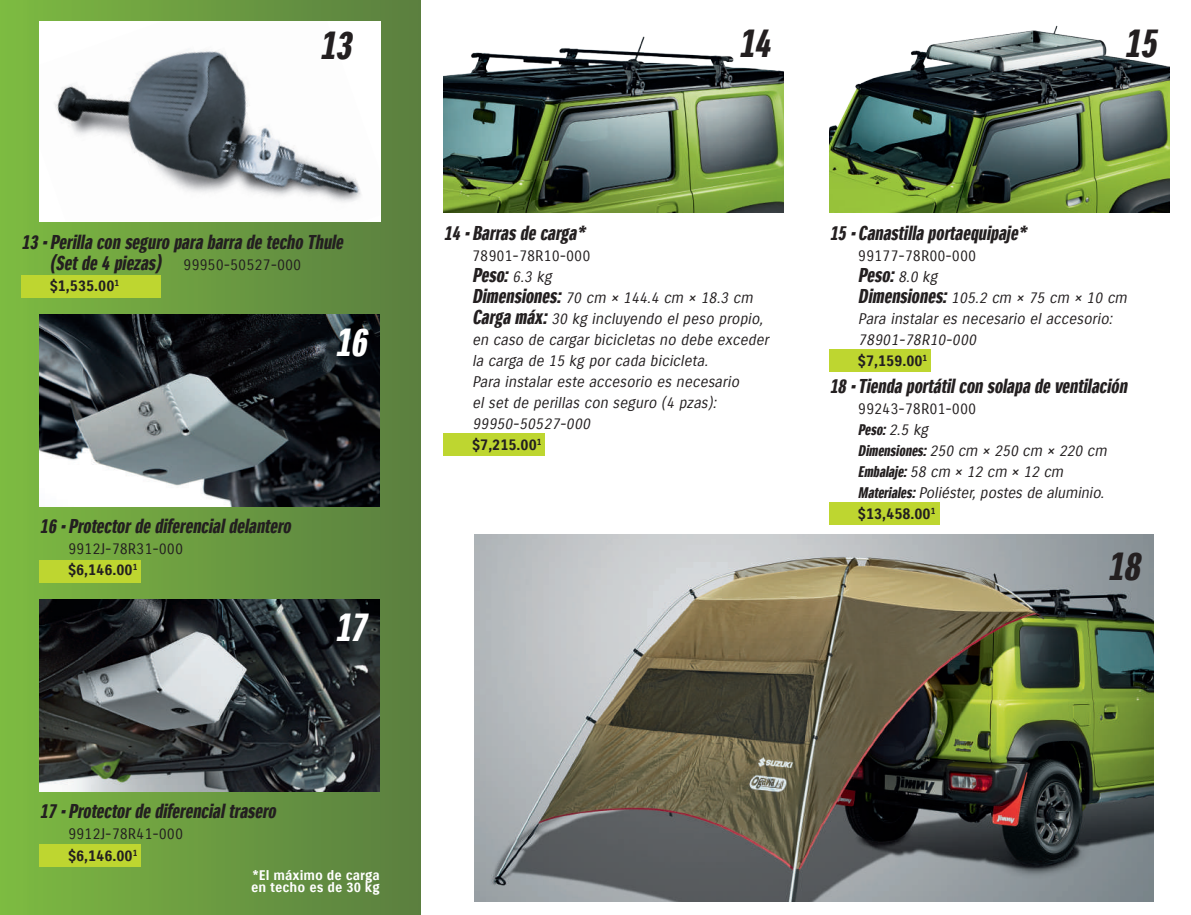
<style>
.page{position:relative;width:1191px;height:915px;background:#fff}
.page>*{position:absolute;margin:0;border:0;box-sizing:border-box;transform-origin:0 0}
.t1{font:italic 39px "Suzuki PRO Headline";color:#231f20}
.t2{font:italic 39px "Suzuki PRO Headline";color:#fff}
.t3{font:italic 19.5px "Suzuki PRO Headline";color:#231f20}
.t4{font:italic 15px/21px "Suzuki PRO Regular";color:#231f20}
.t5{font:15px "Suzuki PRO Regular";color:#231f20}
.t6{font:15px "Suzuki PRO Bold";color:#231f20}
.t7{font:italic 15px "Suzuki PRO Headline";color:#231f20}
.t8{font:13.5px/12px "Suzuki PRO Bold";color:#fff}
.s1{font-family:"Suzuki PRO Headline";font-style:italic;font-size:19.5px}
.s2{font-family:"Suzuki PRO Regular";font-size:15px}
.s3{font-family:"Suzuki PRO Headline";font-size:19.5px}
.s4{font-family:"Suzuki PRO Regular"}
.s5{font-family:"Suzuki PRO Headline"}
</style>
<div class="page">
<div style="left:0;top:0;width:421px;height:914px;background:linear-gradient(to right,#7fbb42,#5a7e40)"></div>
<div style="left:443px;top:433px;width:102px;height:22px;background:#bed630"></div>
<div style="left:829px;top:349px;width:101px;height:22px;background:#bed630"></div>
<div style="left:829px;top:502px;width:111px;height:23px;background:#bed630"></div>
<img style="left:474px;top:534px;width:679px;height:367px">
<img style="left:443px;top:36px;width:341px;height:177px">
<img style="left:829px;top:25px;width:340px;height:188px">
<div style="left:40px;top:559px;width:101px;height:23px;background:#bed630"></div>
<img style="left:40px;top:314px;width:340px;height:192px">
<div style="left:40px;top:843px;width:101px;height:23px;background:#bed630"></div>
<img style="left:40px;top:599px;width:340px;height:192px">
<img style="left:39px;top:21px;width:341px;height:200px">
<div style="left:21px;top:275px;width:139px;height:22px;background:#bed630"></div>
<h1 class="t1" style="left:319px;top:21px;width:42px">13</h1>
<h1 class="t1" style="left:738px;top:20px;width:42px">14</h1>
<h1 class="t1" style="left:1123px;top:20px;width:43px">15</h1>
<h2 class="t3" style="left:21px;top:230px;width:327px">13 • Perillacon seguro parabarradetecho Thule</h2>
<p class="t5" style="left:50px;top:256px;width:253px"><span class="s1">(Setde4 piezas)</span> 99950-50527-000</p>
<p class="t6" style="left:50px;top:277px;width:71px">$1,535.00<sup>1</sup></p>
<h1 class="t2" style="left:334px;top:319px;width:42px">16</h1>
<h2 class="t3" style="left:40px;top:514px;width:257px">16 • Protectordediferencialdelantero</h2>
<p class="t5" style="left:68px;top:539px;width:117px">9912J-78R31-000</p>
<p class="t6" style="left:68px;top:560px;width:71px">$6,146.00<sup>1</sup></p>
<h1 class="t2" style="left:334px;top:603px;width:42px">17</h1>
<h2 class="t3" style="left:40px;top:799px;width:242px">17 • Protectordediferencialtrasero</h2>
<p class="t5" style="left:68px;top:824px;width:117px">9912J-78R41-000</p>
<p class="t6" style="left:68px;top:845px;width:71px">$6,146.00<sup>1</sup></p>
<p class="t8" style="left:251px;top:868px;width:130px">*El máximo de carga en techo es de 30 kg</p>
<h2 class="t3" style="left:443px;top:221px;width:147px">14 • Barrasdecarga*</h2>
<p class="t5" style="left:472px;top:246px;width:120px">78901-78R10-000</p>
<h2 class="t3" style="left:472px;top:263px;width:84px">Peso:<span class="s2">6.3 kg</span></h2>
<p class="t4" style="left:472px;top:287px;width:301px"><span class="s3">Dimensiones:</span>70 cm × 144.4 cm × 18.3 cm <span class="s3">Cargamáx:</span>30 kg incluyendo el peso propio, en caso de cargar bicicletas no debe exceder la carga de 15 kg por cada bicicleta.<br>Para instalar este accesorio es necesario<br>el set de perillas con seguro (4 pzas):<br>99950-50527-000</p>
<p class="t6" style="left:472px;top:435px;width:71px">$7,215.00<sup>1</sup></p>
<h2 class="t3" style="left:829px;top:221px;width:203px">15 • Canastillaportaequipaje*</h2>
<p class="t5" style="left:858px;top:246px;width:120px">99177-78R00-000</p>
<h2 class="t3" style="left:858px;top:263px;width:84px">Peso:<span class="s2">8.0 kg</span></h2>
<p class="t4" style="left:858px;top:287px;width:274px"><span class="s3">Dimensiones:</span>105.2 cm × 75 cm × 10 cm<br>Para instalar es necesario el accesorio:<br>78901-78R10-000</p>
<p class="t6" style="left:858px;top:351px;width:71px">$7,159.00<sup>1</sup></p>
<h2 class="t3" style="left:829px;top:374px;width:303px">18 • Tiendaportátilcon solapadeventilación</h2>
<p class="t5" style="left:858px;top:399px;width:120px">99243-78R01-000</p>
<p class="t7" style="left:858px;top:420px;width:75px">Peso:<span class="s4">2.5 kg</span></p>
<p class="t4" style="left:858px;top:440px;width:253px"><span class="s5">Dimensiones:</span>250 cm × 250 cm × 220 cm<br><span class="s5">Embalaje:</span>58 cm × 12 cm × 12 cm<br><span class="s5">Materiales:</span>Poliéster, postes de aluminio.</p>
<p class="t6" style="left:858px;top:504px;width:79px">$13,458.00<sup>1</sup></p>
<h1 class="t1" style="left:1106px;top:542px;width:43px">18</h1>
</div>
